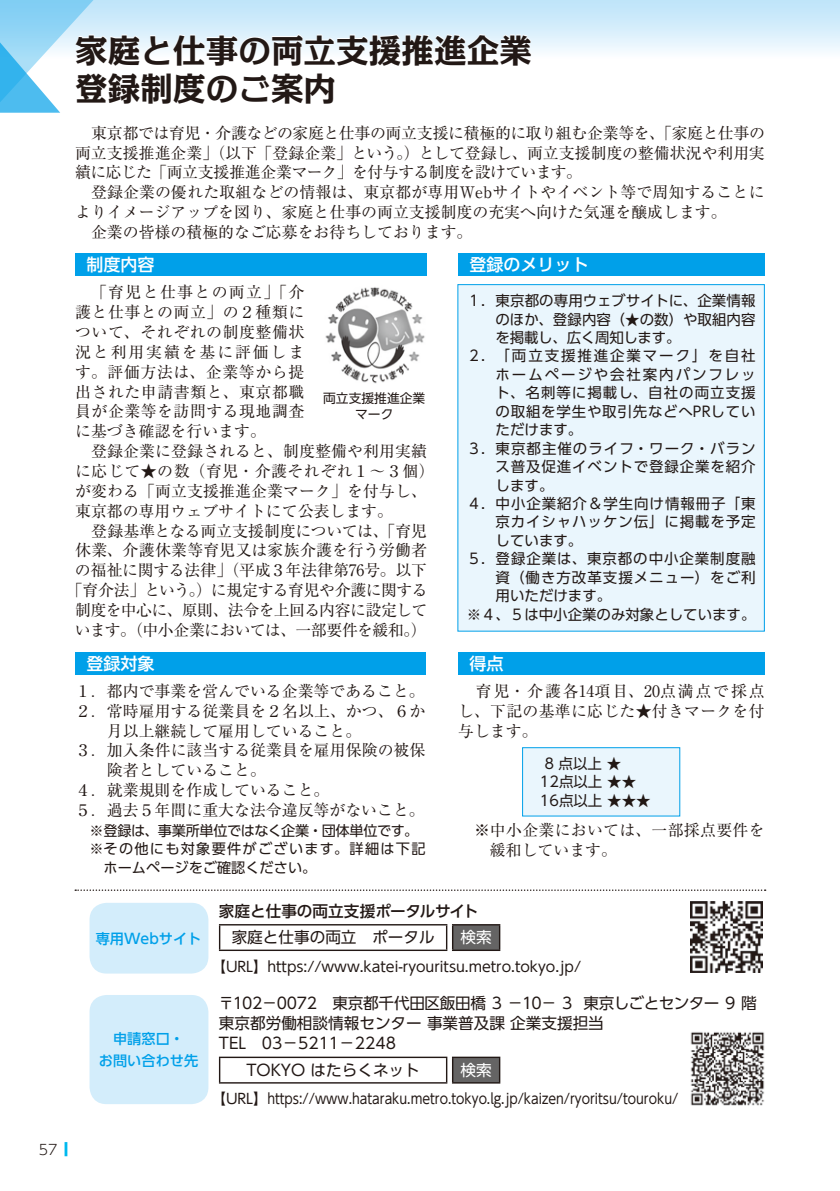
<style>
.page{position:relative;width:840px;height:1191px;background:#fff}
.page>*{position:absolute;margin:0;border:0;box-sizing:border-box;transform-origin:0 0}
.t1{font:700 32.6px/38.2px "Kakumin Pro";color:#221815}
.t2{font:500 17px "UD Shin Go Pr 6";color:#fff}
.t3{font:15.8px/19.8px "Ryumin Pr 6";color:#221815}
.t4{font:15.8px "Ryumin Pr 6";letter-spacing:.035em;color:#221815}
.t5{font:15.8px "Ryumin Pr 6";letter-spacing:.03em;color:#221815}
.t6{font:15.8px/19.8px "Ryumin Pr 6";letter-spacing:.02em;color:#221815}
.t7{font:15.8px "Ryumin Pr 6";letter-spacing:-.03em;color:#221815}
.t8{font:15.8px "Ryumin Pr 6";letter-spacing:-.04em;color:#221815}
.t9{font:15.8px "Ryumin Pr 6";letter-spacing:-.035em;color:#221815}
.t10{font:15.8px "Ryumin Pr 6";letter-spacing:.085em;color:#221815}
.t11{font:15.8px "Ryumin Pr 6";letter-spacing:.04em;color:#221815}
.t12{font:15.8px "Ryumin Pr 6";letter-spacing:.12em;color:#221815}
.t13{font:15.6px/19.8px "UD Shin Go Pr 6";color:#221815}
.t14{font:500 15.6px "UD Shin Go Pr 6";color:#221815}
.t15{font:15.6px "UD Shin Go Pr 6";color:#fff}
.t16{font:14.4px "UD Shin Go Pr 6";letter-spacing:.06em;color:#221815}
.t17{font:14.4px/18.4px "UD Shin Go Pr 6";color:#221815}
.t18{font:14.4px "UD Shin Go Pr 6";letter-spacing:.13em;color:#221815}
.t19{font:14.4px "UD Shin Go Pr 6";letter-spacing:.005em;color:#221815}
.t20{font:14.4px "UD Shin Go Pr 6";letter-spacing:-.02em;color:#221815}
.t21{font:14.2px "UD Shin Go Pr 6";color:#221815}
.t22{font:14.2px "UD Shin Go Pr 6";letter-spacing:-.03em;color:#221815}
.t23{font:14.2px "UD Shin Go Pr 6";letter-spacing:.09em;color:#221815}
.t24{font:500 14.2px/22.6px "UD Shin Go Pr 6";color:#00a0e9;text-align:center}
.t25{font:300 14.2px "UD Shin Go Pr 6";color:#221815}
.t26{font:12.8px/15.6px "UD Shin Go Pr 6";color:#221815;text-align:center}
</style>
<div class="page">
<div style="left:0;top:0;width:839px;height:67px;background:linear-gradient(to bottom,#b9e2f9,#fff)"></div>
<div style="left:452px;top:924px;width:47px;height:26px;background:#656464"></div>
<hr style="left:219px;top:924px;width:228px;height:1px;background:#221815">
<svg style="left:219px;top:925px;width:1px;height:24px"></svg>
<hr style="left:445px;top:925px;width:2px;height:24px;background:#221815">
<hr style="left:451px;top:924px;width:49px;height:1px;background:#221815">
<hr style="left:451px;top:925px;width:2px;height:24px;background:#221815">
<hr style="left:498px;top:925px;width:2px;height:24px;background:#221815">
<hr style="left:219px;top:949px;width:228px;height:2px;background:#221815">
<hr style="left:451px;top:949px;width:49px;height:2px;background:#221815">
<div style="left:452px;top:1057px;width:47px;height:25px;background:#656464"></div>
<hr style="left:219px;top:1056px;width:228px;height:2px;background:#221815">
<svg style="left:219px;top:1058px;width:1px;height:24px"></svg>
<hr style="left:445px;top:1058px;width:2px;height:24px;background:#221815">
<hr style="left:451px;top:1056px;width:49px;height:2px;background:#221815">
<hr style="left:451px;top:1058px;width:2px;height:24px;background:#221815">
<hr style="left:498px;top:1058px;width:2px;height:24px;background:#221815">
<hr style="left:219px;top:1082px;width:228px;height:1px;background:#221815">
<hr style="left:451px;top:1082px;width:49px;height:1px;background:#221815">
<img style="left:690px;top:901px;width:72px;height:72px">
<img style="left:690px;top:1032px;width:75px;height:74px">
<div style="left:75px;top:253px;width:351px;height:23px;background:#00a0e9"></div>
<div style="left:458px;top:253px;width:306px;height:23px;background:#00a0e9"></div>
<div style="left:75px;top:652px;width:350px;height:22px;background:#00a0e9"></div>
<div style="left:458px;top:652px;width:306px;height:22px;background:#00a0e9"></div>
<div style="left:457px;top:284px;width:307px;height:347px;background:#eaf6fd"></div>
<div style="left:522px;top:747px;width:158px;height:69px;background:#eaf6fd"></div>
<img style="left:325px;top:287px;width:100px;height:97px">
<svg style="left:75px;top:889px;width:690px;height:2px"></svg>
<div style="left:89px;top:902px;width:119px;height:71px;background:#d3edfb;border-radius:17px"></div>
<div style="left:89px;top:995px;width:119px;height:109px;background:#d3edfb;border-radius:17px"></div>
<svg style="left:0;top:0;width:531px;height:113px"></svg>
<hr style="left:64px;top:1142px;width:3px;height:14px;background:#00b9ef">
<p class="t25" style="left:39px;top:1137px;width:20px">57</p>
<h1 class="t1" style="left:75px;top:27px;width:458px">家庭と仕事の両立支援推進企業登録制度のご案内</h1>
<p class="t3" style="left:75px;top:122px;width:691px">　東京都では育児・介護などの家庭と仕事の両立支援に積極的に取り組む企業等を、「家庭と仕事の両立支援推進企業」（以下「登録企業」という。）として登録し、両立支援制度の整備状況や利用実績に応じた「両立支援推進企業マーク」を付与する制度を設けています。<br>　登録企業の優れた取組などの情報は、東京都が専用Webサイトやイベント等で周知することによりイメージアップを図り、家庭と仕事の両立支援制度の充実へ向けた気運を醸成します。<br>　企業の皆様の積極的なご応募をお待ちしております。</p>
<p class="t2" style="left:86px;top:251px;width:70px">制度内容</p>
<p class="t10" style="left:75px;top:280px;width:230px">　「育児と仕事との両立」「介</p>
<p class="t5" style="left:75px;top:300px;width:230px">護と仕事との両立」の２種類に</p>
<p class="t4" style="left:75px;top:320px;width:230px">ついて、それぞれの制度整備状</p>
<p class="t12" style="left:75px;top:339px;width:230px">況と利用実績を基に評価しま</p>
<p class="t11" style="left:75px;top:359px;width:230px">す。評価方法は、企業等から提</p>
<p class="t4" style="left:75px;top:379px;width:230px">出された申請書類と、東京都職</p>
<p class="t5" style="left:75px;top:399px;width:230px">員が企業等を訪問する現地調査</p>
<p class="t3" style="left:75px;top:420px;width:192px">に基づき確認を行います。</p>
<p class="t3" style="left:75px;top:440px;width:353px">　登録企業に登録されると、制度整備や利用実績</p>
<p class="t4" style="left:75px;top:459px;width:361px">に応じて★の数（育児・介護それぞれ１～３個）</p>
<p class="t3" style="left:75px;top:480px;width:353px">が変わる「両立支援推進企業マーク」を付与し、</p>
<p class="t3" style="left:75px;top:500px;width:319px">東京都の専用ウェブサイトにて公表します。</p>
<p class="t3" style="left:75px;top:520px;width:353px">　登録基準となる両立支援制度については、「育児</p>
<p class="t3" style="left:75px;top:540px;width:353px">休業、介護休業等育児又は家族介護を行う労働者</p>
<p class="t3" style="left:75px;top:559px;width:353px">の福祉に関する法律」（平成３年法律第76号。以下</p>
<p class="t7" style="left:67px;top:578px;width:362px">「育介法」という。）に規定する育児や介護に関する</p>
<p class="t9" style="left:75px;top:597px;width:353px">制度を中心に、原則、法令を上回る内容に設定して</p>
<p class="t8" style="left:75px;top:617px;width:353px">います。（中小企業においては、一部要件を緩和。）</p>
<p class="t26" style="left:323px;top:390px;width:104px">両立支援推進企業マーク</p>
<p class="t2" style="left:86px;top:650px;width:70px">登録対象</p>
<p class="t3" style="left:75px;top:680px;width:351px">１．都内で事業を営んでいる企業等であること。</p>
<p class="t3" style="left:75px;top:700px;width:351px">２．常時雇用する従業員を２名以上、かつ、６か</p>
<p class="t3" style="left:107px;top:720px;width:255px">月以上継続して雇用していること。</p>
<p class="t3" style="left:75px;top:740px;width:351px">３．加入条件に該当する従業員を雇用保険の被保</p>
<p class="t3" style="left:107px;top:759px;width:160px">険者としていること。</p>
<p class="t3" style="left:75px;top:779px;width:255px">４．就業規則を作成していること。</p>
<p class="t3" style="left:75px;top:799px;width:351px">５．過去５年間に重大な法令違反等がないこと。</p>
<p class="t22" style="left:75px;top:819px;width:344px">　※登録は、事業所単位ではなく企業・団体単位です。</p>
<p class="t23" style="left:75px;top:837px;width:351px">　※その他にも対象要件がございます。詳細は下記</p>
<p class="t21" style="left:103px;top:856px;width:214px">ホームページをご確認ください。</p>
<p class="t2" style="left:469px;top:251px;width:121px">登録のメリット</p>
<p class="t19" style="left:466px;top:289px;width:290px">１．東京都の専用ウェブサイトに、企業情報</p>
<p class="t17" style="left:495px;top:309px;width:261px">のほか、登録内容（★の数）や取組内容</p>
<p class="t20" style="left:495px;top:326px;width:186px">を掲載し、広く周知します。</p>
<p class="t18" style="left:466px;top:344px;width:290px">２．「両立支援推進企業マーク」を自社</p>
<p class="t18" style="left:495px;top:363px;width:261px">ホームページや会社案内パンフレッ</p>
<p class="t16" style="left:495px;top:381px;width:261px">ト、名刺等に掲載し、自社の両立支援</p>
<p class="t16" style="left:495px;top:400px;width:261px">の取組を学生や取引先などへPRしてい</p>
<p class="t16" style="left:495px;top:418px;width:88px">ただけます。</p>
<p class="t16" style="left:466px;top:436px;width:290px">３．東京都主催のライフ・ワーク・バラン</p>
<p class="t16" style="left:495px;top:455px;width:261px">ス普及促進イベントで登録企業を紹介</p>
<p class="t16" style="left:495px;top:473px;width:59px">します。</p>
<p class="t16" style="left:466px;top:492px;width:290px">４．中小企業紹介＆学生向け情報冊子「東</p>
<p class="t16" style="left:495px;top:510px;width:261px">京カイシャハッケン伝」に掲載を予定</p>
<p class="t16" style="left:495px;top:529px;width:88px">しています。</p>
<p class="t16" style="left:466px;top:547px;width:290px">５．登録企業は、東京都の中小企業制度融</p>
<p class="t16" style="left:495px;top:565px;width:261px">資（働き方改革支援メニュー）をご利</p>
<p class="t17" style="left:495px;top:586px;width:117px">用いただけます。</p>
<p class="t17" style="left:466px;top:604px;width:290px">※４、５は中小企業のみ対象としています。</p>
<p class="t2" style="left:469px;top:650px;width:36px">得点</p>
<p class="t3" style="left:458px;top:680px;width:308px;text-align:justify">　育児・介護各14項目、20点満点で採点し、下記の基準に応じた★付きマークを付与します。</p>
<p class="t17" style="left:539px;top:754px;width:112px">８点以上 ★　<br>12点以上 ★★　<br>16点以上 ★★★</p>
<p class="t6" style="left:489px;top:819px;width:276px;text-indent:-32px">　※中小企業においては、一部採点要件を緩和しています。</p>
<p class="t24" style="left:96px;top:926px;width:107px">専用Webサイト</p>
<p class="t24" style="left:99px;top:1026px;width:101px">申請窓口・<br>お問い合わせ先</p>
<p class="t14" style="left:219px;top:898px;width:261px">家庭と仕事の両立支援ポータルサイト</p>
<p class="t13" style="left:231px;top:927px;width:204px">家庭と仕事の両立　ポータル</p>
<p class="t15" style="left:460px;top:925px;width:33px">検索</p>
<p class="t21" style="left:212px;top:954px;width:370px">【URL】https://www.katei-ryouritsu.metro.tokyo.jp/</p>
<p class="t13" style="left:218px;top:993px;width:539px">〒102−0072　東京都千代田区飯田橋３ −10− ３東京しごとセンター９階東京都労働相談情報センター事業普及課企業支援担当<br>TEL　03−5211−2248</p>
<p class="t13" style="left:246px;top:1059px;width:175px">TOKYO はたらくネット</p>
<p class="t15" style="left:460px;top:1057px;width:33px">検索</p>
<p class="t21" style="left:212px;top:1087px;width:468px">【URL】https://www.hataraku.metro.tokyo.lg.jp/kaizen/ryoritsu/touroku/</p>
</div>
